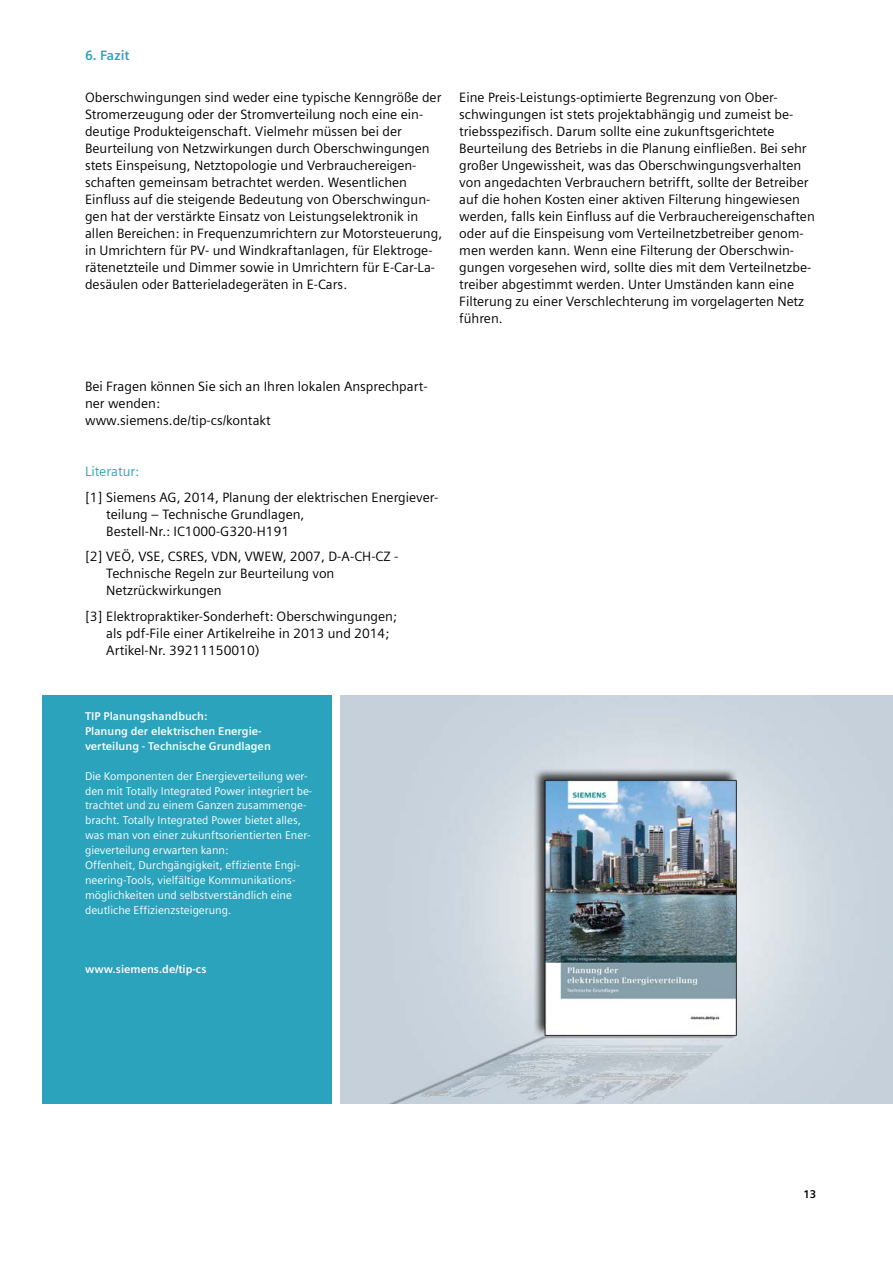
<style>
.page{position:relative;width:893px;height:1263px;background:#fff}
.page>*{position:absolute;margin:0;border:0;box-sizing:border-box;transform-origin:0 0}
.t1{font:13.5px/17px "Siemens Sans";color:#000}
.t2{font:13.5px "Siemens Sans";color:#2ca3bc}
.t3{font:700 13.5px "Siemens Sans";color:#2ca3bc}
.t4{font:11.25px/14.9px "Siemens Sans";color:#fff}
.t5{font:700 11.25px/14.9px "Siemens Sans";color:#fff}
.t6{font:700 11.25px "Siemens Sans";color:#000}
</style>
<div class="page">
<img style="left:341px;top:695px;width:552px;height:408px">
<div style="left:43px;top:695px;width:289px;height:408px;background:#2ca3bc"></div>
<p class="t3" style="left:85px;top:48px;width:46px">6. Fazit</p>
<p class="t1" style="left:85px;top:89px;width:359px">Oberschwingungen sind weder eine typische Kenngröße der Stromerzeugung oder der Stromverteilung noch eine ein&shy;deutige Produkteigenschaft. Vielmehr müssen bei der Beurteilung von Netzwirkungen durch Oberschwingungen stets Einspeisung, Netztopologie und Verbrauchereigen&shy;schaften gemeinsam betrachtet werden. Wesentlichen Einfluss auf die steigende Bedeutung von Oberschwingun&shy;gen hat der verstärkte Einsatz von Leistungselektronik in allen Bereichen: in Frequenzumrichtern zur Motorsteuerung, in Umrichtern für PV- und Windkraftanlagen, für Elektroge&shy;rätenetzteile und Dimmer sowie in Umrichtern für E-Car-La&shy;desäulen oder Batterieladegeräten in E-Cars.</p>
<p class="t1" style="left:459px;top:89px;width:357px">Eine Preis-Leistungs-optimierte Begrenzung von Ober&shy;schwingungen ist stets projektabhängig und zumeist be&shy;triebsspezifisch. Darum sollte eine zukunftsgerichtete Beurteilung des Betriebs in die Planung einfließen. Bei sehr großer Ungewissheit, was das Oberschwingungsverhalten von angedachten Verbrauchern betrifft, sollte der Betreiber auf die hohen Kosten einer aktiven Filterung hingewiesen werden, falls kein Einfluss auf die Verbrauchereigenschaften oder auf die Einspeisung vom Verteilnetzbetreiber genom&shy;men werden kann. Wenn eine Filterung der Oberschwin&shy;gungen vorgesehen wird, sollte dies mit dem Verteilnetzbe&shy;treiber abgestimmt werden. Unter Umständen kann eine Filterung zu einer Verschlechterung im vorgelagerten Netz führen.</p>
<p class="t1" style="left:85px;top:378px;width:344px">Bei Fragen können Sie sich an Ihren lokalen Ansprechpart&shy;ner wenden:<br>www.siemens.de/tip-cs/kontakt</p>
<p class="t2" style="left:85px;top:464px;width:55px">Literatur:</p>
<p class="t1" style="left:106px;top:489px;width:333px;text-indent:-21px">[1] Siemens AG, 2014, Planung der elektrischen Energiever&shy;teilung – Technische Grundlagen,<br>Bestell-Nr.: IC1000-G320-H191</p>
<p class="t1" style="left:106px;top:548px;width:294px;text-indent:-21px">[2] VEÖ, VSE, CSRES, VDN, VWEW, 2007, D-A-CH-CZ -<br>Technische Regeln zur Beurteilung von<br>Netzrückwirkungen</p>
<p class="t1" style="left:106px;top:608px;width:292px;text-indent:-21px">[3] Elektropraktiker-Sonderheft: Oberschwingungen; als pdf-File einer Artikelreihe in 2013 und 2014;<br>Artikel-Nr. 39211150010)</p>
<p class="t5" style="left:85px;top:709px;width:187px">TIP Planungshandbuch:<br>Planung der elektrischen Energie&shy;verteilung - Technische Grundlagen</p>
<p class="t4" style="left:85px;top:768px;width:229px">Die Komponenten der Energieverteilung wer&shy;den mit Totally Integrated Power integriert be&shy;trachtet und zu einem Ganzen zusammenge&shy;bracht. Totally Integrated Power bietet alles, was man von einer zukunftsorientierten Ener&shy;gieverteilung erwarten kann:<br>Offenheit, Durchgängigkeit, effiziente Engi&shy;neering-Tools, vielfältige Kommunikations&shy;möglichkeiten und selbstverständlich eine deutliche Effizienzsteigerung.</p>
<p class="t5" style="left:85px;top:962px;width:123px">www.siemens.de/tip-cs</p>
<p class="t6" style="left:803px;top:1188px;width:14px">13</p>
</div>
